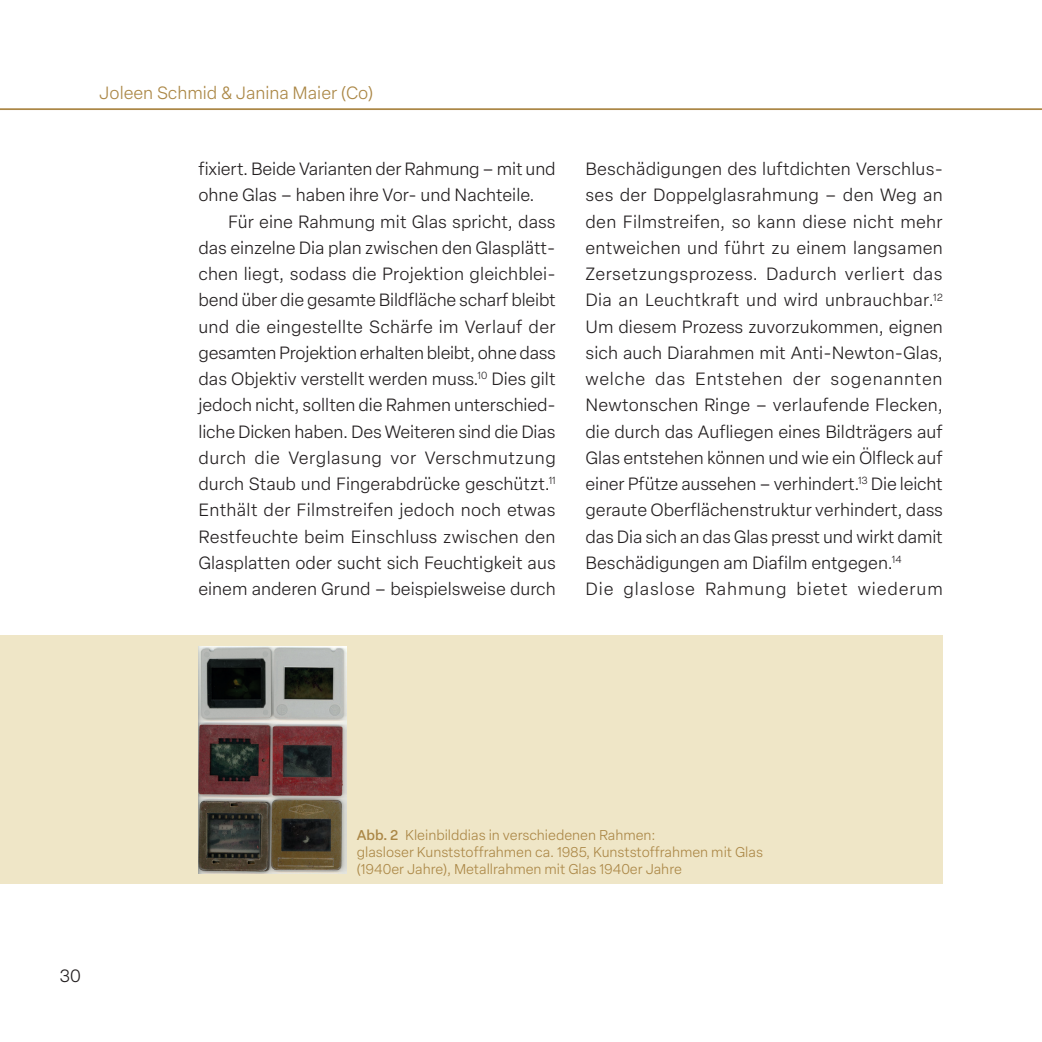
<style>
.page{position:relative;width:1042px;height:1042px;background:#fff}
.page>*{position:absolute;margin:0;border:0;box-sizing:border-box;transform-origin:0 0}
.t1{font:300 17.5px/26.2px "Elza Text";color:#231f20}
.t2{font:300 17.5px "Elza Text";color:#ab8746}
.t3{font:300 14px/16.8px "Elza Text";color:#ab8746}
.s1{font-weight:500}
</style>
<div class="page">
<hr style="left:0;top:108px;width:1042px;height:2px;background:#ab8746">
<div style="left:0;top:636px;width:943px;height:248px;background:#efe6c7"></div>
<img style="left:199px;top:646px;width:148px;height:228px">
<p class="t2" style="left:99px;top:80px;width:276px">Joleen Schmid &amp; Janina Maier (Co)</p>
<p class="t1" style="left:198px;top:155px;width:359px">fixiert. Beide Varianten der Rahmung – mit und ohne Glas – haben ihre Vor- und Nachteile.</p>
<p class="t1" style="left:198px;top:207px;width:359px;text-align:justify;text-indent:30px">Für eine Rahmung mit Glas spricht, dass das einzelne Dia plan zwischen den Glasplätt&shy;chen liegt, sodass die Projektion gleichblei&shy;bend über die gesamte Bildfläche scharf bleibt und die eingestellte Schärfe im Verlauf der gesamten Projektion erhalten bleibt, ohne dass das Objektiv verstellt werden muss.<sup>10</sup> Dies gilt jedoch nicht, sollten die Rahmen unterschied&shy;liche Dicken haben. Des Weiteren sind die Dias durch die Verglasung vor Verschmutzung durch Staub und Fingerabdrücke geschützt.<sup>11<br></sup>Enthält der Filmstreifen jedoch noch etwas Restfeuchte beim Einschluss zwischen den Glasplatten oder sucht sich Feuchtigkeit aus einem anderen Grund – beispielsweise durch</p>
<p class="t1" style="left:585px;top:155px;width:359px">Beschädigungen des luftdichten Verschlus&shy;ses der Doppelglasrahmung – den Weg an den Filmstreifen, so kann diese nicht mehr entweichen und führt zu einem langsamen Zersetzungsprozess. Dadurch verliert das Dia an Leuchtkraft und wird unbrauchbar.<sup>12<br></sup>Um diesem Prozess zuvorzukommen, eignen sich auch Diarahmen mit Anti-Newton-Glas, welche das Entstehen der sogenannten Newtonschen Ringe – verlaufende Flecken, die durch das Aufliegen eines Bildträgers auf Glas entstehen können und wie ein Ölfleck auf einer Pfütze aussehen – verhindert.<sup>13</sup> Die leicht geraute Oberflächenstruktur verhindert, dass das Dia sich an das Glas presst und wirkt damit Beschädigungen am Diafilm entgegen.<sup>14<br></sup>Die glaslose Rahmung bietet wiederum</p>
<p class="t1" style="left:60px;top:962px;width:23px">30</p>
<p class="t3" style="left:357px;top:826px;width:408px"><span class="s1">Abb. 2</span> Kleinbilddias in verschiedenen Rahmen:<br>glasloser Kunststoffrahmen ca. 1985, Kunststoffrahmen mit Glas (1940er Jahre), Metallrahmen mit Glas 1940er Jahre</p>
</div>
